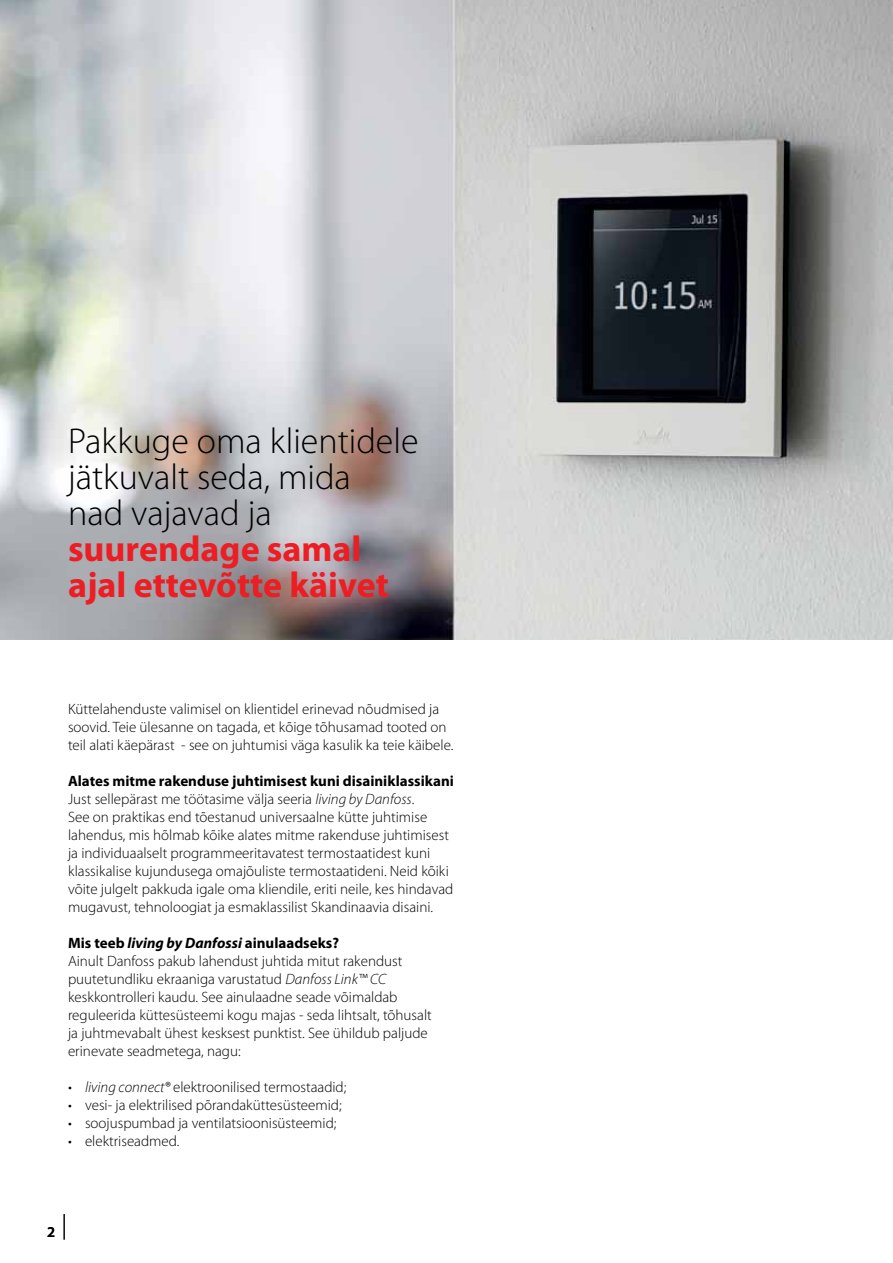
<style>
.page{position:relative;width:893px;height:1263px;background:#fff}
.page>*{position:absolute;margin:0;border:0;box-sizing:border-box;transform-origin:0 0}
.t1{font:300 36px/36px "Myriad Pro";color:#000}
.t2{font:700 36px/36px "Myriad Pro";color:#ed1d24}
.t3{font:300 15px/18px "Myriad Pro";color:#000}
.t4{font:600 15px "Myriad Pro";color:#000}
.s1{font-weight:700}
.s2{font-style:italic}
.s3{font-weight:700;font-style:italic}
</style>
<div class="page">
<img style="left:0;top:0;width:893px;height:639px">
<svg style="left:64px;top:1214px;width:1px;height:25px"></svg>
<h1 class="t1" style="left:68px;top:423px;width:352px">Pakkuge oma klientidele jätkuvalt seda, mida<br>nad vajavad ja</h1>
<h1 class="t2" style="left:68px;top:529px;width:322px">suurendage samal ajal ettevõtte käivet</h1>
<p class="t3" style="left:68px;top:700px;width:387px">Küttelahenduste valimisel on klientidel erinevad nõudmised ja soovid. Teie ülesanne on tagada, et kõige tõhusamad tooted on teil alati käepärast - see on juhtumisi väga kasulik ka teie käibele.</p>
<p class="t3" style="left:68px;top:772px;width:387px"><span class="s1">Alates mitme rakenduse juhtimisest kuni disainiklassikani </span>Just sellepärast me töötasime välja seeria <span class="s2">living by Danfoss</span>.<br>See on praktikas end tõestanud universaalne kütte juhtimise lahendus, mis hõlmab kõike alates mitme rakenduse juhtimisest ja individuaalselt programmeeritavatest termostaatidest kuni klassikalise kujundusega omajõuliste termostaatideni. Neid kõiki võite julgelt pakkuda igale oma kliendile, eriti neile, kes hindavad mugavust, tehnoloogiat ja esmaklassilist Skandinaavia disaini.</p>
<p class="t3" style="left:68px;top:934px;width:365px"><span class="s1">Mis teeb</span> <span class="s3">living by Danfossi</span> <span class="s1">ainulaadseks?<br></span>Ainult Danfoss pakub lahendust juhtida mitut rakendust puutetundliku ekraaniga varustatud <span class="s2">Danfoss Link™ CC </span>keskkontrolleri kaudu. See ainulaadne seade võimaldab reguleerida küttesüsteemi kogu majas - seda lihtsalt, tõhusalt ja juhtmevabalt ühest kesksest punktist. See ühildub paljude erinevate seadmetega, nagu:</p>
<p class="t3" style="left:68px;top:1078px;width:280px"><span class="s2">• living connect®</span> elektroonilised termostaadid;</p>
<p class="t3" style="left:68px;top:1096px;width:275px">• vesi- ja elektrilised põrandaküttesüsteemid;</p>
<p class="t3" style="left:68px;top:1114px;width:270px">• soojuspumbad ja ventilatsioonisüsteemid;</p>
<p class="t3" style="left:68px;top:1132px;width:113px">• elektriseadmed.</p>
<p class="t4" style="left:47px;top:1223px;width:10px">2</p>
</div>
